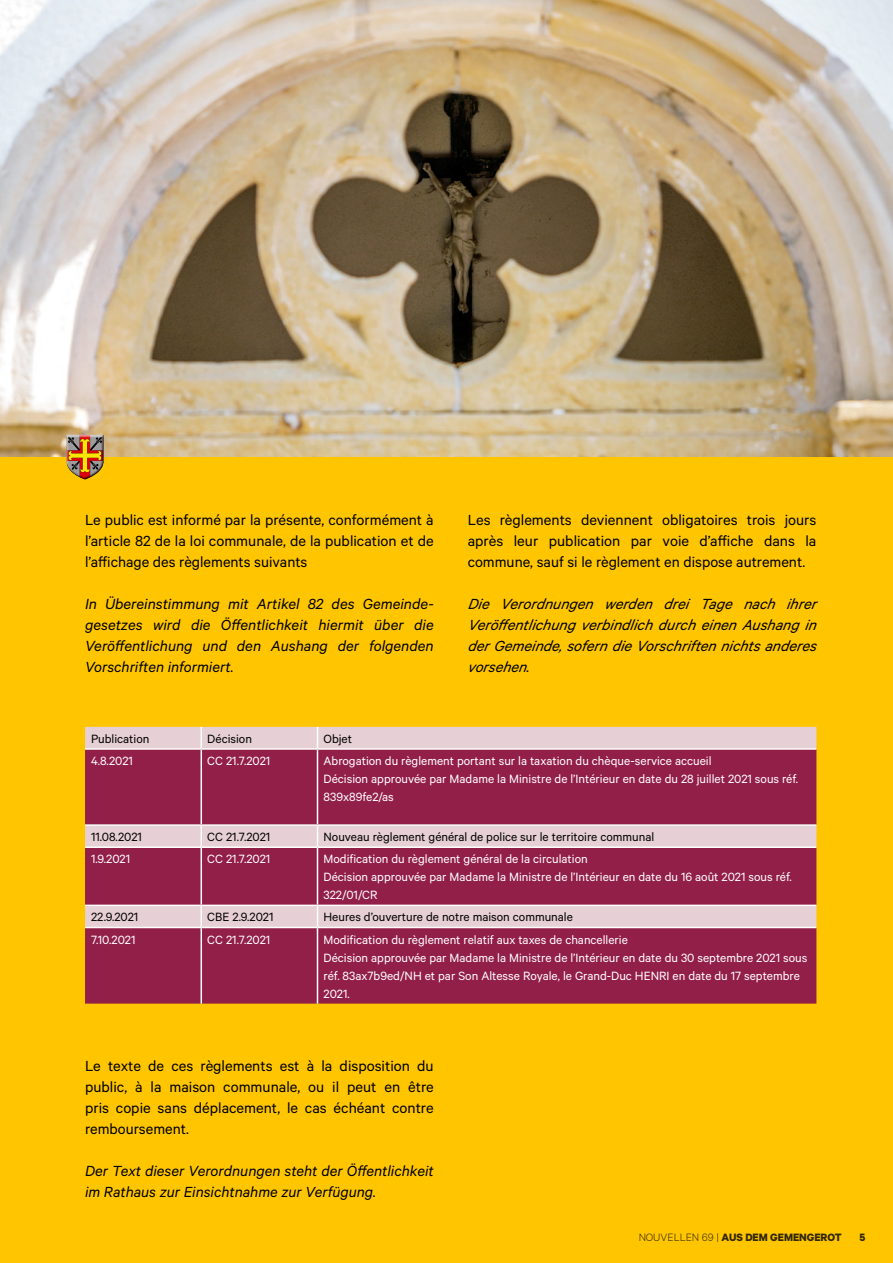
<style>
.page{position:relative;width:893px;height:1263px;background:#fff}
.page>*{position:absolute;margin:0;border:0;box-sizing:border-box;transform-origin:0 0}
.t1{font:16.5px/21px "Calibre";color:#000;text-align:justify}
.t2{font:italic 16.5px/21px "Calibre";color:#000;text-align:justify}
.t3{font:13.5px/18px "Calibre";color:#fff}
.t4{font:13.5px "Calibre";color:#000}
.t5{font:700 12px "Calibre";color:#000}
.s1{font-weight:300}
</style>
<div class="page">
<img style="left:0;top:0;width:893px;height:457px">
<div style="left:0;top:457px;width:893px;height:806px;background:#ffc600"></div>
<div style="left:85px;top:727px;width:731px;height:21px;background:#e6cfd5"></div>
<svg style="left:85px;top:750px;width:731px;height:254px;background:#a03d5f"></svg>
<svg style="left:201px;top:727px;width:1px;height:21px"></svg>
<svg style="left:317px;top:727px;width:1px;height:21px"></svg>
<hr style="left:85px;top:748px;width:116px;height:2px;background:#fff">
<hr style="left:201px;top:748px;width:116px;height:2px;background:#fff">
<hr style="left:201px;top:750px;width:1px;height:74px;background:#fff">
<hr style="left:317px;top:748px;width:499px;height:2px;background:#fff">
<hr style="left:317px;top:750px;width:1px;height:74px;background:#fff">
<hr style="left:85px;top:824px;width:116px;height:2px;background:#fff">
<hr style="left:201px;top:824px;width:116px;height:2px;background:#fff">
<svg style="left:201px;top:826px;width:1px;height:20px"></svg>
<hr style="left:317px;top:824px;width:499px;height:2px;background:#fff">
<svg style="left:317px;top:826px;width:1px;height:20px"></svg>
<hr style="left:85px;top:846px;width:116px;height:2px;background:#fff">
<hr style="left:201px;top:846px;width:116px;height:2px;background:#fff">
<hr style="left:201px;top:848px;width:1px;height:57px;background:#fff">
<hr style="left:317px;top:846px;width:499px;height:2px;background:#fff">
<hr style="left:317px;top:848px;width:1px;height:57px;background:#fff">
<hr style="left:85px;top:905px;width:116px;height:1px;background:#fff">
<hr style="left:201px;top:905px;width:116px;height:1px;background:#fff">
<svg style="left:201px;top:906px;width:1px;height:21px"></svg>
<hr style="left:317px;top:905px;width:499px;height:1px;background:#fff">
<svg style="left:317px;top:906px;width:1px;height:21px"></svg>
<hr style="left:85px;top:927px;width:116px;height:1px;background:#fff">
<hr style="left:201px;top:927px;width:116px;height:1px;background:#fff">
<hr style="left:201px;top:928px;width:1px;height:76px;background:#fff">
<hr style="left:317px;top:927px;width:499px;height:1px;background:#fff">
<hr style="left:317px;top:928px;width:1px;height:76px;background:#fff">
<svg style="left:66px;top:435px;width:38px;height:44px;background:#b1793a"></svg>
<p class="t1" style="left:85px;top:509px;width:350px">Le public est informé par la présente, conformément à l’article 82 de la loi communale, de la publication et de l’affichage des règlements suivants</p>
<p class="t2" style="left:85px;top:593px;width:350px">In Übereinstimmung mit Artikel 82 des Gemeinde&shy;gesetzes wird die Öffentlichkeit hiermit über die Veröffentlichung und den Aushang der folgenden Vorschriften informiert.</p>
<p class="t1" style="left:468px;top:509px;width:350px">Les règlements deviennent obligatoires trois jours après leur publication par voie d’affiche dans la commune, sauf si le règlement en dispose autrement.</p>
<p class="t2" style="left:468px;top:593px;width:354px">Die Verordnungen werden drei Tage nach ihrer Veröffentlichung verbindlich durch einen Aushang in der Gemeinde, sofern die Vorschriften nichts anderes vorsehen.</p>
<p class="t4" style="left:91px;top:731px;width:60px">Publication</p>
<p class="t4" style="left:207px;top:731px;width:46px">Décision</p>
<p class="t4" style="left:323px;top:731px;width:30px">Objet</p>
<p class="t3" style="left:91px;top:751px;width:43px">4.8.2021</p>
<p class="t3" style="left:207px;top:751px;width:65px">CC 21.7.2021</p>
<p class="t3" style="left:323px;top:751px;width:476px">Abrogation du règlement portant sur la taxation du chèque-service accueil<br>Décision approuvée par Madame la Ministre de l’Intérieur en date du 28 juillet 2021 sous réf.<br>839x89fe2/as</p>
<p class="t4" style="left:91px;top:829px;width:52px">11.08.2021</p>
<p class="t4" style="left:207px;top:829px;width:65px">CC 21.7.2021</p>
<p class="t4" style="left:323px;top:829px;width:332px">Nouveau règlement général de police sur le territoire communal</p>
<p class="t3" style="left:91px;top:850px;width:41px">1.9.2021</p>
<p class="t3" style="left:207px;top:850px;width:65px">CC 21.7.2021</p>
<p class="t3" style="left:323px;top:850px;width:470px">Modification du règlement général de la circulation<br>Décision approuvée par Madame la Ministre de l’Intérieur en date du 16 août 2021 sous réf.<br>322/01/CR</p>
<p class="t4" style="left:91px;top:909px;width:49px">22.9.2021</p>
<p class="t4" style="left:207px;top:909px;width:68px">CBE 2.9.2021</p>
<p class="t4" style="left:323px;top:909px;width:251px">Heures d’ouverture de notre maison communale</p>
<p class="t3" style="left:91px;top:930px;width:46px">7.10.2021</p>
<p class="t3" style="left:207px;top:930px;width:65px">CC 21.7.2021</p>
<p class="t3" style="left:323px;top:930px;width:485px">Modification du règlement relatif aux taxes de chancellerie<br>Décision approuvée par Madame la Ministre de l’Intérieur en date du 30 septembre 2021 sous réf. 83ax7b9ed/NH et par Son Altesse Royale, le Grand-Duc HENRI en date du 17 septembre 2021.</p>
<p class="t1" style="left:85px;top:1055px;width:350px">Le texte de ces règlements est à la disposition du public, à la maison communale, ou il peut en être pris copie sans déplacement, le cas échéant contre remboursement.</p>
<p class="t2" style="left:85px;top:1160px;width:350px">Der Text dieser Verordnungen steht der Öffentlichkeit im Rathaus zur Einsichtnahme zur Verfügung.</p>
<p class="t5" style="left:638px;top:1230px;width:205px"><span class="s1">NOUVELLEN 69 |</span> AUS DEM GEMENGEROT</p>
<p class="t5" style="left:859px;top:1230px;width:7px">5</p>
</div>
